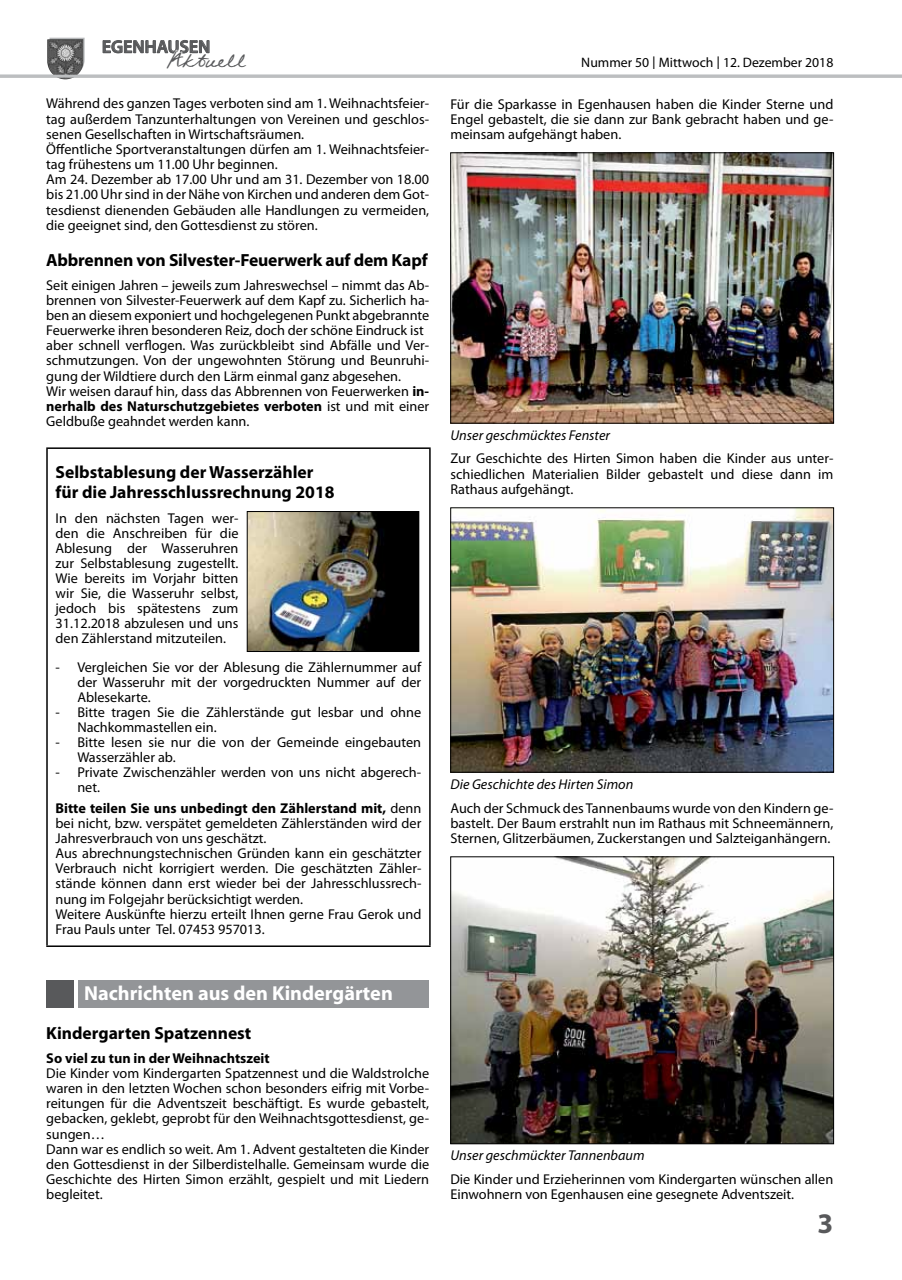
<style>
.page{position:relative;width:902px;height:1280px;background:#fff}
.page>*{position:absolute;margin:0;border:0;box-sizing:border-box;transform-origin:0 0}
.t1{font:700 28.5px "Myriad Pro";color:#58595b}
.t2{font:22.95px "Federico Handwriting";color:#58595b}
.t3{font:700 20.25px "Myriad";color:#fff}
.t4{font:600 18px "Myriad Pro";color:#58595b}
.t5{font:700 17.55px/19.2px "Myriad Pro";color:#000}
.t6{font:14.25px/15.1px "Myriad Pro";color:#000}
.t7{font:italic 14.25px "Myriad Pro";color:#000}
.t8{font:700 14.25px "Myriad Pro";color:#000}
.t9{font:13.65px "Myriad Pro";color:#000}
.s1{font-weight:700}
.s2{font-family:"Lucida Sans"}
</style>
<div class="page">
<svg style="left:102px;top:40px;width:108px;height:14px"></svg>
<svg style="left:50px;top:38px;width:35px;height:37px"></svg>
<img style="left:47px;top:39px;width:36px;height:40px">
<hr style="left:0;top:75px;width:901px;height:3px;background:#bcbec0">
<hr style="left:46px;top:447px;width:384px;height:2px;background:#000">
<hr style="left:46px;top:449px;width:2px;height:496px;background:#000">
<hr style="left:429px;top:449px;width:1px;height:496px;background:#000">
<hr style="left:46px;top:945px;width:384px;height:2px;background:#000">
<img style="left:249px;top:513px;width:168px;height:137px">
<div style="left:247px;top:511px;width:172px;height:141px;border:1px solid #000"></div>
<div style="left:79px;top:980px;width:350px;height:28px;background:#939598"></div>
<div style="left:46px;top:980px;width:28px;height:28px;background:#58595b"></div>
<img style="left:452px;top:155px;width:379px;height:266px">
<div style="left:450px;top:153px;width:383px;height:270px;border:1px solid #000"></div>
<img style="left:452px;top:509px;width:379px;height:261px">
<div style="left:450px;top:507px;width:383px;height:265px;border:1px solid #000"></div>
<img style="left:452px;top:858px;width:379px;height:284px">
<div style="left:450px;top:856px;width:383px;height:288px;border:1px solid #000"></div>
<p class="t4" style="left:102px;top:35px;width:110px">EGENHAUSEN</p>
<h2 class="t2" style="left:167px;top:46px;width:80px">Aktuell</h2>
<p class="t6" style="left:46px;top:96px;width:384px">Während des ganzen Tages verboten sind am 1. Weihnachtsfeier&shy;tag außerdem Tanzunterhaltungen von Vereinen und geschlos&shy;senen Gesellschaften in Wirtschaftsräumen.<br>Öffentliche Sportveranstaltungen dürfen am 1. Weihnachtsfeier&shy;tag frühestens um 11.00 Uhr beginnen.<br>Am 24. Dezember ab 17.00 Uhr und am 31. Dezember von 18.00 bis 21.00 Uhr sind in der Nähe von Kirchen und anderen dem Got&shy;tesdienst dienenden Gebäuden alle Handlungen zu vermeiden, die geeignet sind, den Gottesdienst zu stören.</p>
<p class="t5" style="left:46px;top:250px;width:383px">Abbrennen von Silvester-Feuerwerk auf dem Kapf</p>
<p class="t6" style="left:46px;top:277px;width:384px">Seit einigen Jahren – jeweils zum Jahreswechsel – nimmt das Ab&shy;brennen von Silvester-Feuerwerk auf dem Kapf zu. Sicherlich ha&shy;ben an diesem exponiert und hochgelegenen Punkt abgebrannte Feuerwerke ihren besonderen Reiz, doch der schöne Eindruck ist aber schnell verflogen. Was zurückbleibt sind Abfälle und Ver&shy;schmutzungen. Von der ungewohnten Störung und Beunruhi&shy;gung der Wildtiere durch den Lärm einmal ganz abgesehen.<br>Wir weisen darauf hin, dass das Abbrennen von Feuerwerken <span class="s1">in&shy;nerhalb des Naturschutzgebietes verboten</span> ist und mit einer Geldbuße geahndet werden kann.</p>
<p class="t5" style="left:55px;top:462px;width:280px">Selbstablesung der Wasserzähler für die Jahresschlussrechnung 2018</p>
<p class="t6" style="left:55px;top:511px;width:184px;text-align:justify">In den nächsten Tagen wer&shy;den die Anschreiben für die Ablesung der Wasseruhren zur Selbstablesung zugestellt.<br>Wie bereits im Vorjahr bitten wir Sie, die Wasseruhr selbst, jedoch bis spätestens zum 31.12.2018 abzulesen und uns den Zählerstand mitzuteilen.</p>
<p class="t6" style="left:77px;top:660px;width:345px;text-align:justify;text-indent:-22px">- Vergleichen Sie vor der Ablesung die Zählernummer auf der Wasseruhr mit der vorgedruckten Nummer auf der Ablesekarte.</p>
<p class="t6" style="left:77px;top:705px;width:345px;text-indent:-22px">- Bitte tragen Sie die Zählerstände gut lesbar und ohne<br>Nachkommastellen ein.</p>
<p class="t6" style="left:77px;top:735px;width:345px;text-indent:-22px">- Bitte lesen sie nur die von der Gemeinde eingebauten<br>Wasserzähler ab.</p>
<p class="t6" style="left:77px;top:764px;width:345px;text-indent:-22px">- Private Zwischenzähler werden von uns nicht abgerech&shy;net.</p>
<p class="t6" style="left:55px;top:801px;width:367px"><span class="s1">Bitte teilen Sie uns unbedingt den Zählerstand mit,</span> denn bei nicht, bzw. verspätet gemeldeten Zählerständen wird der Jahresverbrauch von uns geschätzt.<br>Aus abrechnungstechnischen Gründen kann ein geschätzter Verbrauch nicht korrigiert werden. Die geschätzten Zähler&shy;stände können dann erst wieder bei der Jahresschlussrech&shy;nung im Folgejahr berücksichtigt werden.<br>Weitere Auskünfte hierzu erteilt Ihnen gerne Frau Gerok und Frau Pauls unter Tel. 07453 957013.</p>
<h3 class="t3" style="left:84px;top:983px;width:310px">Nachrichten aus den Kindergärten</h3>
<p class="t5" style="left:46px;top:1023px;width:206px">Kindergarten Spatzennest</p>
<p class="t8" style="left:46px;top:1049px;width:225px">So viel zu tun in der Weihnachtszeit</p>
<p class="t6" style="left:46px;top:1065px;width:384px">Die Kinder vom Kindergarten Spatzennest und die Waldstrolche waren in den letzten Wochen schon besonders eifrig mit Vorbe&shy;reitungen für die Adventszeit beschäftigt. Es wurde gebastelt, gebacken, geklebt, geprobt für den Weihnachtsgottesdienst, ge&shy;sungen…<br>Dann war es endlich so weit. Am 1. Advent gestalteten die Kinder den Gottesdienst in der Silberdistelhalle. Gemeinsam wurde die Geschichte des Hirten Simon erzählt, gespielt und mit Liedern begleitet.</p>
<p class="t9" style="left:581px;top:54px;width:253px">Nummer 50 <span class="s2">|</span> Mittwoch <span class="s2">|</span> 12. Dezember 2018</p>
<p class="t6" style="left:450px;top:96px;width:384px;text-align:justify">Für die Sparkasse in Egenhausen haben die Kinder Sterne und Engel gebastelt, die sie dann zur Bank gebracht haben und ge&shy;meinsam aufgehängt haben.</p>
<p class="t7" style="left:450px;top:427px;width:161px">Unser geschmücktes Fenster</p>
<p class="t6" style="left:450px;top:451px;width:384px;text-align:justify">Zur Geschichte des Hirten Simon haben die Kinder aus unter&shy;schiedlichen Materialien Bilder gebastelt und diese dann im Rathaus aufgehängt.</p>
<p class="t7" style="left:450px;top:776px;width:184px">Die Geschichte des Hirten Simon</p>
<p class="t6" style="left:450px;top:800px;width:384px;text-align:justify">Auch der Schmuck des Tannenbaums wurde von den Kindern ge&shy;bastelt. Der Baum erstrahlt nun im Rathaus mit Schneemännern, Sternen, Glitzerbäumen, Zuckerstangen und Salzteiganhängern.</p>
<p class="t7" style="left:450px;top:1148px;width:195px">Unser geschmückter Tannenbaum</p>
<p class="t6" style="left:450px;top:1171px;width:384px">Die Kinder und Erzieherinnen vom Kindergarten wünschen allen<br>Einwohnern von Egenhausen eine gesegnete Adventszeit.</p>
<h1 class="t1" style="left:817px;top:1205px;width:17px">3</h1>
</div>
